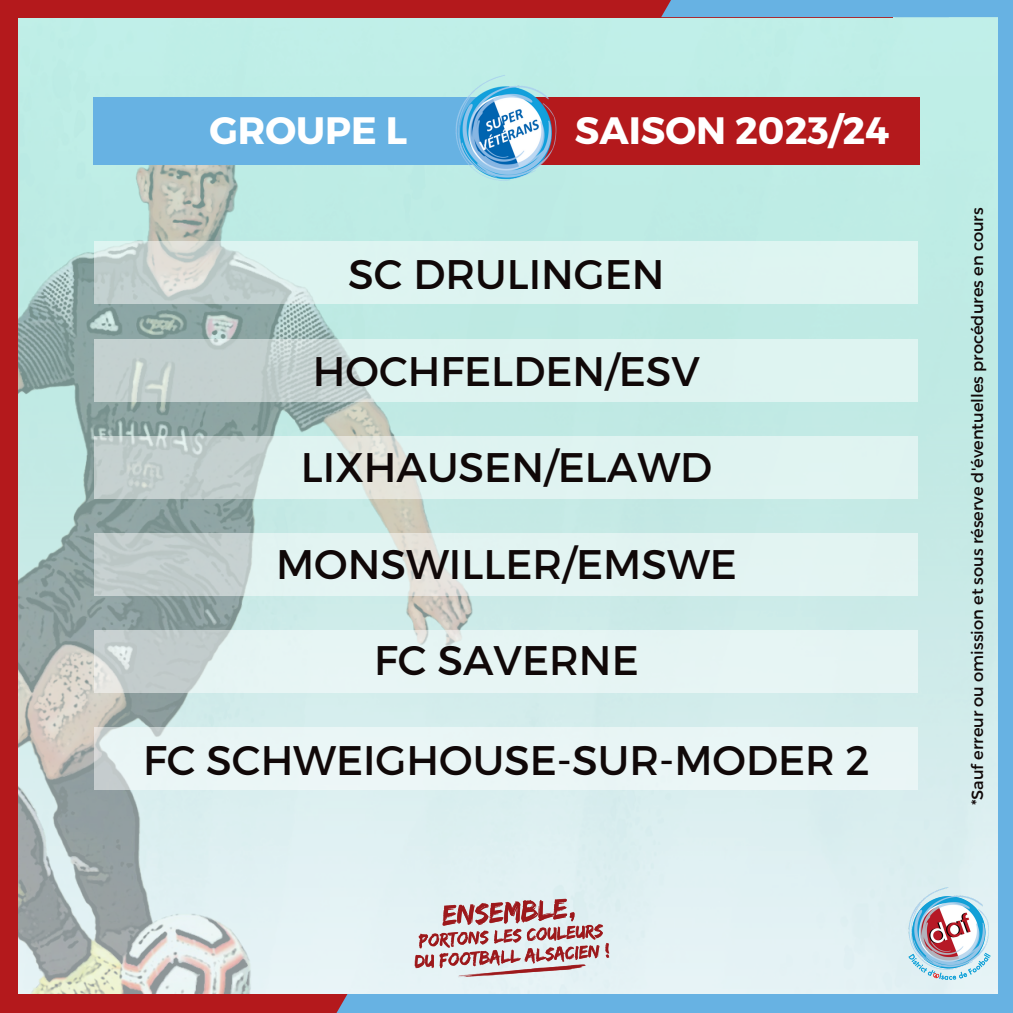
<style>
.page{position:relative;width:1013px;height:1013px;background:#fff}
.page>*{position:absolute;margin:0;border:0;box-sizing:border-box;transform-origin:0 0}
.t1{font:41.25px "Montserrat";color:#100808}
.t2{font:700 38.12px "Montserrat";color:#fff}
.t3{font:16.25px "Montserrat";color:#100808}
</style>
<div class="page">
<img style="left:18px;top:17px;width:979px;height:977px">
<img style="left:18px;top:69px;width:883px;height:925px">
<div style="left:997px;top:0;width:15px;height:1012px;background:#67b2e3"></div>
<div style="left:171px;top:994px;width:841px;height:18px;background:#67b2e3"></div>
<div style="left:0;top:0;width:892px;height:17px;background:#b4191c"></div>
<div style="left:661px;top:0;width:287px;height:17px;background:#67b2e3"></div>
<div style="left:895px;top:0;width:117px;height:17px;background:#67b2e3"></div>
<div style="left:0;top:0;width:18px;height:1012px;background:#b4191c"></div>
<div style="left:181px;top:994px;width:166px;height:18px;background:#b4191c"></div>
<div style="left:0;top:994px;width:275px;height:18px;background:#b4191c"></div>
<img style="left:907px;top:886px;width:83px;height:96px">
<img style="left:402px;top:894px;width:208px;height:87px">
<div style="left:93px;top:97px;width:403px;height:68px;background:#67b2e3"></div>
<div style="left:516px;top:97px;width:404px;height:68px;background:#b4191c"></div>
<img style="left:447px;top:70px;width:118px;height:117px">
<svg style="left:95px;top:241px;width:823px;height:63px;background:#d9edea"></svg>
<svg style="left:95px;top:339px;width:823px;height:62px;background:#d5e8e5"></svg>
<svg style="left:95px;top:436px;width:823px;height:62px;background:#d9eae8"></svg>
<svg style="left:95px;top:533px;width:823px;height:62px;background:#dcebe9"></svg>
<svg style="left:95px;top:630px;width:823px;height:62px;background:#e1efee"></svg>
<div style="left:95px;top:727px;width:823px;height:63px;background:#e9f5f6"></div>
<p class="t2" style="left:209px;top:106px;width:199px">GROUPE L</p>
<p class="t2" style="left:575px;top:106px;width:316px">SAISON 2023/24</p>
<p class="t1" style="left:348px;top:248px;width:318px">SC DRULINGEN</p>
<p class="t1" style="left:313px;top:344px;width:388px">HOCHFELDEN/ESV</p>
<p class="t1" style="left:301px;top:441px;width:413px">LIXHAUSEN/ELAWD</p>
<p class="t1" style="left:276px;top:537px;width:462px">MONSWILLER/EMSWE</p>
<p class="t1" style="left:374px;top:633px;width:266px">FC SAVERNE</p>
<p class="t1" style="left:143px;top:733px;width:728px">FC SCHWEIGHOUSE-SUR-MODER 2</p>
<p class="t3" style="left:966px;top:805px;width:599px;rotate:-90deg">*Sauf erreur ou omission et sous réserve d'éventuelles procédures en cours</p>
</div>
